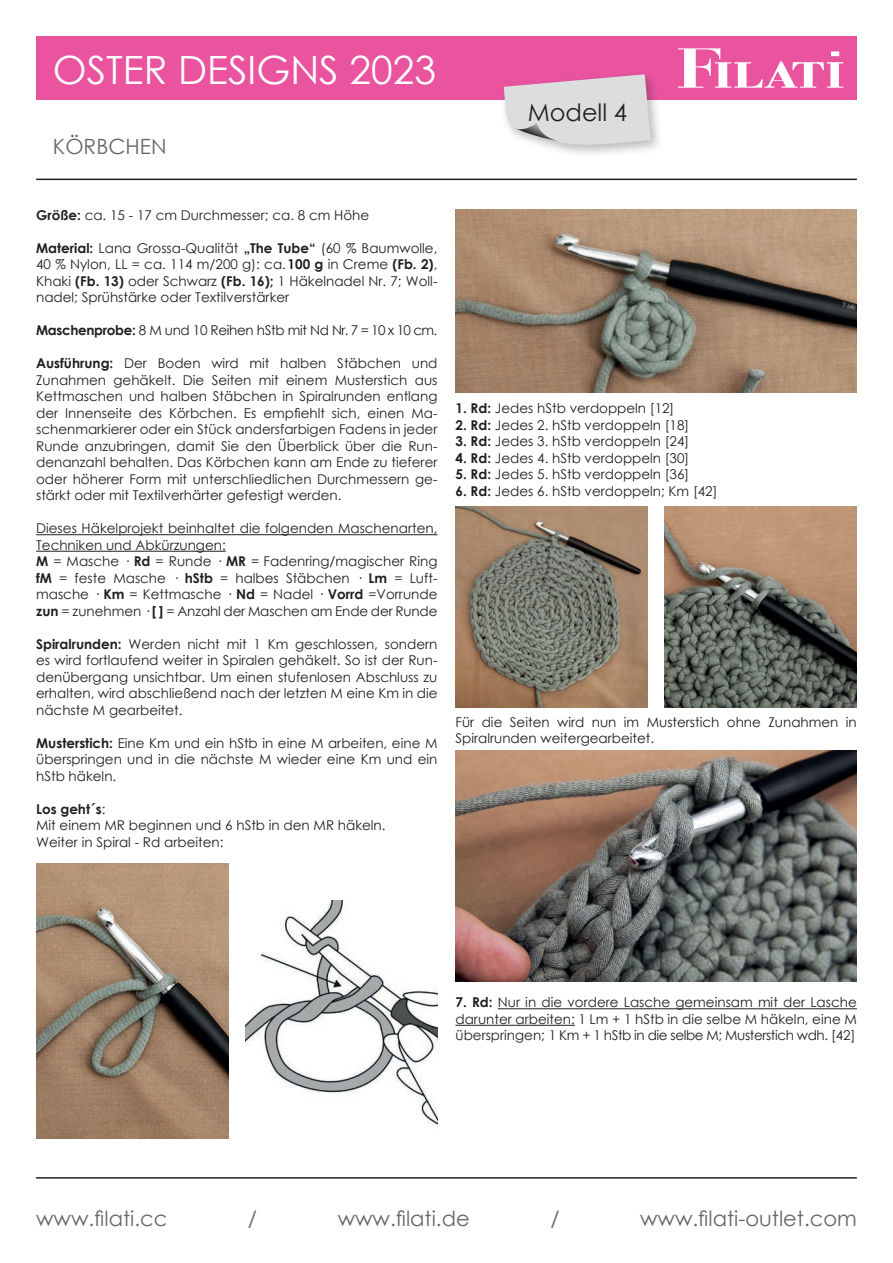
<style>
.page{position:relative;width:893px;height:1263px;background:#fff}
.page>*{position:absolute;margin:0;border:0;box-sizing:border-box;transform-origin:0 0}
.t1{font:39px "Century Gothic";color:#fff}
.t2{font:24px "Century Gothic";color:#231f20}
.t3{font:21px "Century Gothic";color:#67676a}
.t4{font:13.5px/16.5px "Century Gothic";color:#231f20;text-align:justify}
.t5{font:13.5px "Century Gothic";letter-spacing:-.025em;color:#231f20}
.s1{font-weight:700}
</style>
<div class="page">
<hr style="left:36px;top:1177px;width:821px;height:1px;background:#231f20">
<hr style="left:36px;top:179px;width:821px;height:1px;background:#231f20">
<div style="left:36px;top:36px;width:821px;height:64px;background:#ea549f"></div>
<svg style="left:678px;top:48px;width:165px;height:40px"></svg>
<div style="left:499px;top:70px;width:165px;height:88px;background:#231f20;opacity:.3"></div>
<svg style="left:504px;top:74px;width:147px;height:76px"></svg>
<hr style="left:36px;top:534px;width:401px;height:1px;background:#231f20">
<hr style="left:36px;top:551px;width:190px;height:1px;background:#231f20">
<hr style="left:498px;top:1008px;width:359px;height:1px;background:#231f20">
<hr style="left:455px;top:1025px;width:120px;height:1px;background:#231f20">
<img style="left:455px;top:209px;width:402px;height:184px">
<img style="left:36px;top:864px;width:193px;height:274px">
<img style="left:455px;top:506px;width:192px;height:201px">
<img style="left:246px;top:900px;width:192px;height:226px">
<img style="left:664px;top:506px;width:193px;height:202px">
<img style="left:455px;top:750px;width:402px;height:231px">
<h1 class="t1" style="left:53px;top:42px;width:384px">OSTER DESIGNS 2023</h1>
<h3 class="t3" style="left:53px;top:131px;width:115px">KÖRBCHEN</h3>
<h2 class="t2" style="left:528px;top:96px;width:101px">Modell 4</h2>
<p class="t4" style="left:36px;top:207px;width:335px"><span class="s1">Größe:</span> ca. 15 - 17 cm Durchmesser; ca. 8 cm Höhe</p>
<p class="t4" style="left:36px;top:240px;width:403px"><span class="s1">Material:</span> Lana Grossa-Qualität <span class="s1">„The Tube“</span> (60 % Baumwolle, 40 % Nylon, LL = ca. 114 m/200 g): ca. <span class="s1">100 g</span> in Creme <span class="s1">(Fb. 2)</span>, Khaki <span class="s1">(Fb. 13)</span> oder Schwarz <span class="s1">(Fb. 16);</span> 1 Häkelnadel Nr. 7; Woll&shy;nadel; Sprühstärke oder Textilverstärker</p>
<p class="t5" style="left:36px;top:321px;width:403px"><span class="s1">Maschenprobe:</span> 8 M und 10 Reihen hStb mit Nd Nr. 7 = 10 x 10 cm.</p>
<p class="t4" style="left:36px;top:355px;width:403px"><span class="s1">Ausführung:</span> Der Boden wird mit halben Stäbchen und Zunahmen gehäkelt. Die Seiten mit einem Musterstich aus Kettmaschen und halben Stäbchen in Spiralrunden entlang der Innenseite des Körbchen. Es empfiehlt sich, einen Ma&shy;schenmarkierer oder ein Stück andersfarbigen Fadens in jeder Runde anzubringen, damit Sie den Überblick über die Run&shy;denanzahl behalten. Das Körbchen kann am Ende zu tieferer oder höherer Form mit unterschliedlichen Durchmessern ge&shy;stärkt oder mit Textilverhärter gefestigt werden.</p>
<p class="t4" style="left:36px;top:520px;width:403px;text-align:left">Dieses Häkelprojekt beinhaltet die folgenden Maschenarten, Techniken und Abkürzungen:<br><span class="s1">M</span> = Masche · <span class="s1">Rd</span> = Runde · <span class="s1">MR</span> = Fadenring/magischer Ring <span class="s1">fM</span> = feste Masche · <span class="s1">hStb</span> = halbes Stäbchen · <span class="s1">Lm</span> = Luft&shy;masche · <span class="s1">Km</span> = Kettmasche · <span class="s1">Nd</span> = Nadel · <span class="s1">Vorrd</span> =Vorrunde <span class="s1">zun</span> = zunehmen · <span class="s1">[ ]</span> = Anzahl der Maschen am Ende der Runde</p>
<p class="t4" style="left:36px;top:635px;width:403px"><span class="s1">Spiralrunden:</span> Werden nicht mit 1 Km geschlossen, sondern es wird fortlaufend weiter in Spiralen gehäkelt. So ist der Run&shy;denübergang unsichtbar. Um einen stufenlosen Abschluss zu erhalten, wird abschließend nach der letzten M eine Km in die nächste M gearbeitet.</p>
<p class="t4" style="left:36px;top:734px;width:403px"><span class="s1">Musterstich:</span> Eine Km und ein hStb in eine M arbeiten, eine M überspringen und in die nächste M wieder eine Km und ein hStb häkeln.</p>
<p class="t4" style="left:36px;top:800px;width:351px;text-align:left"><span class="s1">Los geht´s</span>:<br>Mit einem MR beginnen und 6 hStb in den MR häkeln.<br>Weiter in Spiral - Rd arbeiten:</p>
<p class="t4" style="left:455px;top:400px;width:220px"><span class="s1">1. Rd:</span> Jedes hStb verdoppeln [12]</p>
<p class="t4" style="left:455px;top:417px;width:235px"><span class="s1">2. Rd:</span> Jedes 2. hStb verdoppeln [18]</p>
<p class="t4" style="left:455px;top:433px;width:235px"><span class="s1">3. Rd:</span> Jedes 3. hStb verdoppeln [24]</p>
<p class="t4" style="left:455px;top:450px;width:235px"><span class="s1">4. Rd:</span> Jedes 4. hStb verdoppeln [30]</p>
<p class="t4" style="left:455px;top:466px;width:235px"><span class="s1">5. Rd:</span> Jedes 5. hStb verdoppeln [36]</p>
<p class="t4" style="left:455px;top:483px;width:263px"><span class="s1">6. Rd:</span> Jedes 6. hStb verdoppeln; Km [42]</p>
<p class="t4" style="left:455px;top:714px;width:403px">Für die Seiten wird nun im Musterstich ohne Zunahmen in<br>Spiralrunden weitergearbeitet.</p>
<p class="t4" style="left:455px;top:994px;width:403px"><span class="s1">7. Rd:</span> Nur in die vordere Lasche gemeinsam mit der Lasche darunter arbeiten: 1 Lm + 1 hStb in die selbe M häkeln, eine M überspringen; 1 Km + 1 hStb in die selbe M; Musterstich wdh. [42]</p>
<h3 class="t3" style="left:36px;top:1204px;width:133px">www.filati.cc</h3>
<h3 class="t3" style="left:248px;top:1204px;width:11px">/</h3>
<h3 class="t3" style="left:338px;top:1204px;width:134px">www.filati.de</h3>
<h3 class="t3" style="left:550px;top:1204px;width:11px">/</h3>
<h3 class="t3" style="left:640px;top:1204px;width:218px">www.filati-outlet.com</h3>
</div>
